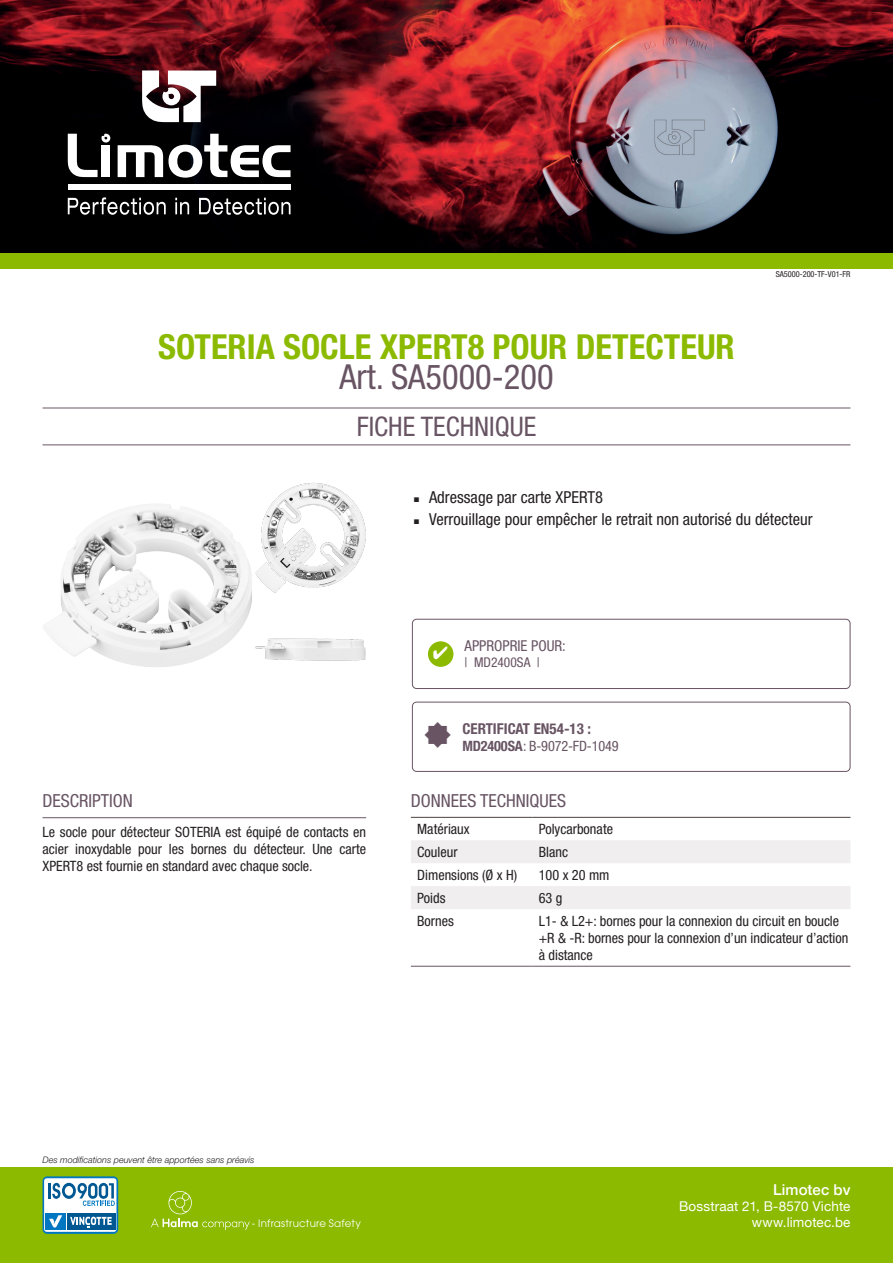
<style>
.page{position:relative;width:893px;height:1263px;background:#fff}
.page>*{position:absolute;margin:0;border:0;box-sizing:border-box;transform-origin:0 0}
.t1{font:700 condensed 34.5px/30px "Helvetica Neue LT Std";color:#8bba00;text-align:center}
.t2{font:condensed 27px "Helvetica Neue LT Std";color:#685463}
._1__Tekst{font:condensed 18px "Helvetica Neue LT Std";color:#685463}
.t3{font:condensed 16.5px "Helvetica Neue LT Std";color:#231f20}
._1__Kader{font:700 condensed 15px "Helvetica Neue LT Std";color:#685463}
._1__Kader-2{font:condensed 15px "Helvetica Neue LT Std";color:#685463}
.t4{font:500 15px "Helvetica Neue";letter-spacing:.005em;color:#fff}
._1__Tekst-2{font:condensed 14.25px/17.1px "Helvetica Neue LT Std";color:#231f20}
._1__Kader-3{font:condensed 14.25px "Helvetica Neue LT Std";letter-spacing:-.01em;color:#685463}
.t5{font:13.5px "Helvetica Neue";letter-spacing:.01em;color:#fff}
._1__Kader-4{font:condensed 13.5px "Helvetica Neue LT Std";color:#685463}
.t6{font:10.2px "ITC Avant Garde Pro";letter-spacing:.025em;color:#fff}
._1__Tekst-3{font:italic 300 9px "Helvetica Neue LT Std";color:#231f20}
.t7{font:condensed 8.25px "Helvetica Neue LT Std";color:#231f20}
.s1{font-weight:400;color:#685463}
.s2{font-weight:700}
</style>
<div class="page">
<hr style="left:43px;top:408px;width:807px;height:1px;background:#685463">
<hr style="left:43px;top:444px;width:807px;height:1px;background:#685463">
<img style="left:0;top:0;width:893px;height:253px">
<svg style="left:68px;top:197px;width:98px;height:18px"></svg>
<svg style="left:175px;top:198px;width:14px;height:16px"></svg>
<svg style="left:199px;top:198px;width:92px;height:17px"></svg>
<div style="left:68px;top:185px;width:223px;height:5px;background:#fff"></div>
<svg style="left:118px;top:134px;width:173px;height:44px"></svg>
<svg style="left:68px;top:134px;width:42px;height:43px"></svg>
<svg style="left:142px;top:70px;width:74px;height:52px"></svg>
<div style="left:0;top:1167px;width:893px;height:96px;background:#8bba00"></div>
<div style="left:0;top:253px;width:893px;height:15px;background:#8bba00"></div>
<svg style="left:151px;top:1191px;width:99px;height:39px"></svg>
<svg style="left:43px;top:1176px;width:75px;height:58px;background:#89b7d2"></svg>
<img style="left:43px;top:504px;width:209px;height:163px">
<img style="left:255px;top:483px;width:111px;height:178px">
<svg style="left:411px;top:965px;width:439px;height:1px"></svg>
<svg style="left:411px;top:840px;width:439px;height:69px"></svg>
<hr style="left:411px;top:966px;width:121px;height:1px;background:#685463">
<hr style="left:532px;top:966px;width:318px;height:1px;background:#685463">
<hr style="left:411px;top:817px;width:121px;height:1px;background:#49413b">
<hr style="left:532px;top:817px;width:318px;height:1px;background:#49413b">
<div style="left:412px;top:619px;width:438px;height:70px;border:1px solid #685463;border-radius:4px"></div>
<div style="left:428px;top:641px;width:25px;height:26px;background:#8bba00;border-radius:50%"></div>
<hr style="left:43px;top:817px;width:323px;height:1px;background:#685463">
<div style="left:412px;top:702px;width:438px;height:70px;border:1px solid #685463;border-radius:4px"></div>
<p class="t1" style="left:158px;top:331px;width:578px">SOTERIA SOCLE XPERT8 POUR DETECTEUR<br><span class="s1">Art. SA5000-200</span></p>
<p class="t2" style="left:357px;top:411px;width:181px">FICHE TECHNIQUE</p>
<p class="t7" style="left:776px;top:269px;width:76px">SA5000-200-TF-V01-FR</p>
<p class="t3" style="left:412px;top:487px;width:192px">◾ Adressage par carte XPERT8</p>
<p class="t3" style="left:412px;top:510px;width:402px">◾ Verrouillage pour empêcher le retrait non autorisé du détecteur</p>
<p class="_1__Kader-2" style="left:464px;top:637px;width:103px">APPROPRIE POUR:</p>
<p class="_1__Kader-4" style="left:464px;top:655px;width:77px">| MD2400SA |</p>
<p class="_1__Tekst" style="left:43px;top:790px;width:92px">DESCRIPTION</p>
<p class="_1__Tekst-2" style="left:43px;top:823px;width:325px;text-align:justify">Le socle pour détecteur SOTERIA est équipé de contacts en acier inoxydable pour les bornes du détecteur. Une carte XPERT8 est fournie en standard avec chaque socle.</p>
<p class="_1__Kader" style="left:462px;top:719px;width:130px">CERTIFICAT EN54-13 :</p>
<p class="_1__Kader-3" style="left:462px;top:737px;width:158px"><span class="s2">MD2400SA</span>: B-9072-FD-1049</p>
<p class="_1__Tekst" style="left:411px;top:790px;width:157px">DONNEES TECHNIQUES</p>
<p class="_1__Tekst-2" style="left:417px;top:820px;width:54px">Matériaux</p>
<p class="_1__Tekst-2" style="left:539px;top:820px;width:76px">Polycarbonate</p>
<p class="_1__Tekst-2" style="left:417px;top:843px;width:42px">Couleur</p>
<p class="_1__Tekst-2" style="left:539px;top:843px;width:31px">Blanc</p>
<p class="_1__Tekst-2" style="left:417px;top:866px;width:101px">Dimensions (Ø x H)</p>
<p class="_1__Tekst-2" style="left:539px;top:866px;width:72px">100 x 20 mm</p>
<p class="_1__Tekst-2" style="left:417px;top:889px;width:30px">Poids</p>
<p class="_1__Tekst-2" style="left:539px;top:889px;width:25px">63 g</p>
<p class="_1__Tekst-2" style="left:417px;top:912px;width:38px">Bornes</p>
<p class="_1__Tekst-2" style="left:539px;top:912px;width:302px">L1- &amp; L2+: bornes pour la connexion du circuit en boucle</p>
<p class="_1__Tekst-2" style="left:539px;top:929px;width:311px">+R &amp; -R: bornes pour la connexion d’un indicateur d’action à distance</p>
<p class="_1__Tekst-3" style="left:43px;top:1154px;width:214px">Des modifications peuvent être apportées sans préavis</p>
<p class="t6" style="left:252px;top:1217px;width:111px">- Infrastructure Safety</p>
<p class="t4" style="left:773px;top:1178px;width:79px">Limotec bv</p>
<p class="t5" style="left:679px;top:1197px;width:173px">Bosstraat 21, B-8570 Vichte</p>
<p class="t5" style="left:752px;top:1213px;width:100px">www.limotec.be</p>
</div>
